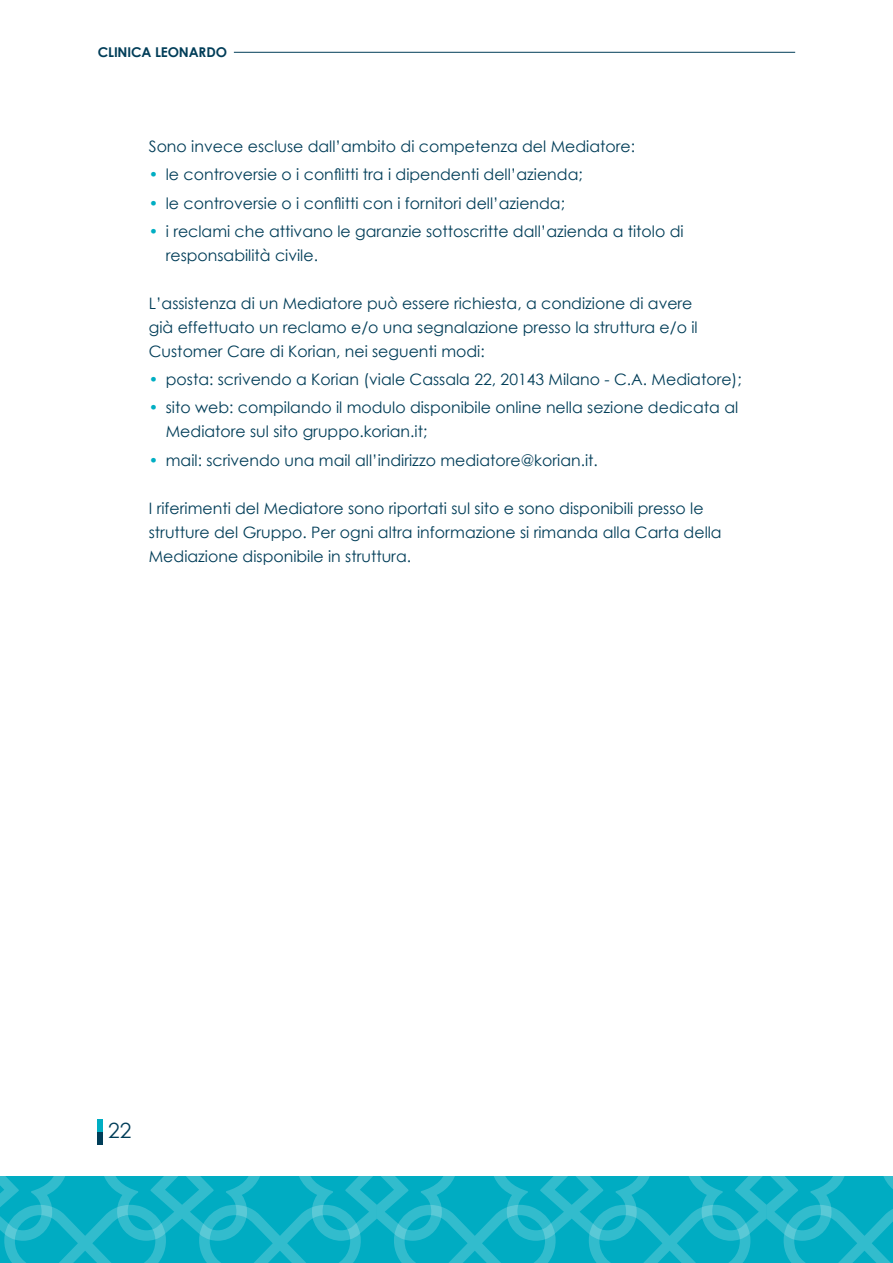
<style>
.page{position:relative;width:893px;height:1263px;background:#fff}
.page>*{position:absolute;margin:0;border:0;box-sizing:border-box;transform-origin:0 0}
.t1{font:21px "Century Gothic";color:#003d58}
.t2{font:15.75px/24px "Century Gothic";color:#003d58}
.t3{font:700 13.5px "Century Gothic";letter-spacing:-.01em;color:#003d58}
.s1{color:#00aec3}
</style>
<div class="page">
<svg style="left:0;top:1176px;width:893px;height:87px;background:#13b2c6"></svg>
<div style="left:98px;top:1132px;width:5px;height:12px;background:#003d58"></div>
<div style="left:98px;top:1119px;width:5px;height:13px;background:#00aec3"></div>
<hr style="left:234px;top:52px;width:561px;height:1px;background:#003d58">
<p class="t3" style="left:98px;top:44px;width:131px">CLINICA LEONARDO</p>
<p class="t2" style="left:149px;top:134px;width:488px">Sono invece escluse dall’ambito di competenza del Mediatore:</p>
<p class="t2" style="left:149px;top:162px;width:435px"><span class="s1">•</span> le controversie o i conflitti tra i dipendenti dell’azienda;</p>
<p class="t2" style="left:149px;top:191px;width:418px"><span class="s1">•</span> le controversie o i conflitti con i fornitori dell’azienda;</p>
<p class="t2" style="left:166px;top:219px;width:519px;text-indent:-17px"><span class="s1">•</span> i reclami che attivano le garanzie sottoscritte dall’azienda a titolo di responsabilità civile.</p>
<p class="t2" style="left:149px;top:291px;width:550px">L’assistenza di un Mediatore può essere richiesta, a condizione di avere già effettuato un reclamo e/o una segnalazione presso la struttura e/o il<br>Customer Care di Korian, nei seguenti modi:</p>
<p class="t2" style="left:149px;top:367px;width:594px"><span class="s1">•</span> posta: scrivendo a Korian (viale Cassala 22, 20143 Milano - C.A. Mediatore);</p>
<p class="t2" style="left:166px;top:396px;width:574px;text-indent:-17px"><span class="s1">•</span> sito web: compilando il modulo disponibile online nella sezione dedicata al<br>Mediatore sul sito gruppo.korian.it;</p>
<p class="t2" style="left:149px;top:448px;width:451px"><span class="s1">•</span> mail: scrivendo una mail all’indirizzo mediatore@korian.it.</p>
<p class="t2" style="left:149px;top:496px;width:574px">I riferimenti del Mediatore sono riportati sul sito e sono disponibili presso le strutture del Gruppo. Per ogni altra informazione si rimanda alla Carta della<br>Mediazione disponibile in struttura.</p>
<h1 class="t1" style="left:108px;top:1118px;width:25px">22</h1>
</div>
